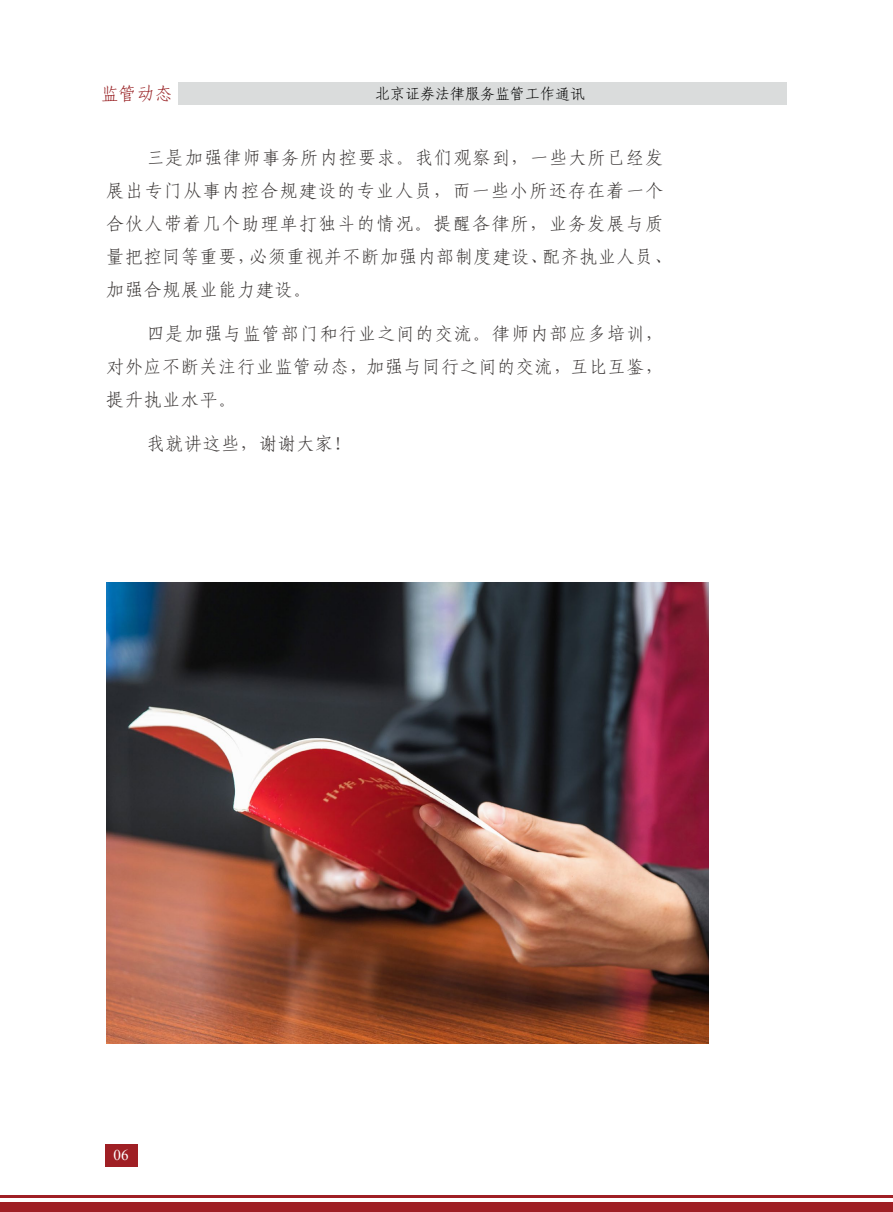
<style>
.page{position:relative;width:893px;height:1212px;background:#fff}
.page>*{position:absolute;margin:0;border:0;box-sizing:border-box;transform-origin:0 0}
.t1{font:18px/33px "Fang Song GB2312";letter-spacing:.065em;color:#3e3a39}
.t2{font:18px "Fang Song GB2312";letter-spacing:.04em;color:#3e3a39}
.t3{font:18px "Fang Song GB2312";color:#982124}
.t4{font:15px "Fang Song GB2312";color:#000}
.t5{font:15px "Times New Roman";color:#fff}
</style>
<div class="page">
<div style="left:179px;top:82px;width:608px;height:22px;background:#dadcdc"></div>
<div style="left:105px;top:1144px;width:33px;height:22px;background:#9f1f24"></div>
<div style="left:0;top:1202px;width:893px;height:10px;background:#9f1f24"></div>
<hr style="left:0;top:1195px;width:893px;height:2px;background:#9f1f24">
<img style="left:106px;top:583px;width:602px;height:461px">
<p class="t3" style="left:101px;top:84px;width:73px">监管动态</p>
<p class="t4" style="left:375px;top:86px;width:212px">北京证券法律服务监管工作通讯</p>
<p class="t1" style="left:106px;top:141px;width:568px;text-indent:40px">三是加强律师事务所内控要求。我们观察到，一些大所已经发展出专门从事内控合规建设的专业人员，而一些小所还存在着一个合伙人带着几个助理单打独斗的情况。提醒各律所，业务发展与质量把控同等重要，必须重视并不断加强内部制度建设、配齐执业人员、加强合规展业能力建设。</p>
<p class="t1" style="left:106px;top:317px;width:559px;text-align:justify;text-indent:40px">四是加强与监管部门和行业之间的交流。律师内部应多培训，对外应不断关注行业监管动态，加强与同行之间的交流，互比互鉴，提升执业水平。</p>
<p class="t2" style="left:147px;top:434px;width:207px">我就讲这些，谢谢大家！</p>
<p class="t5" style="left:114px;top:1145px;width:16px">06</p>
</div>
